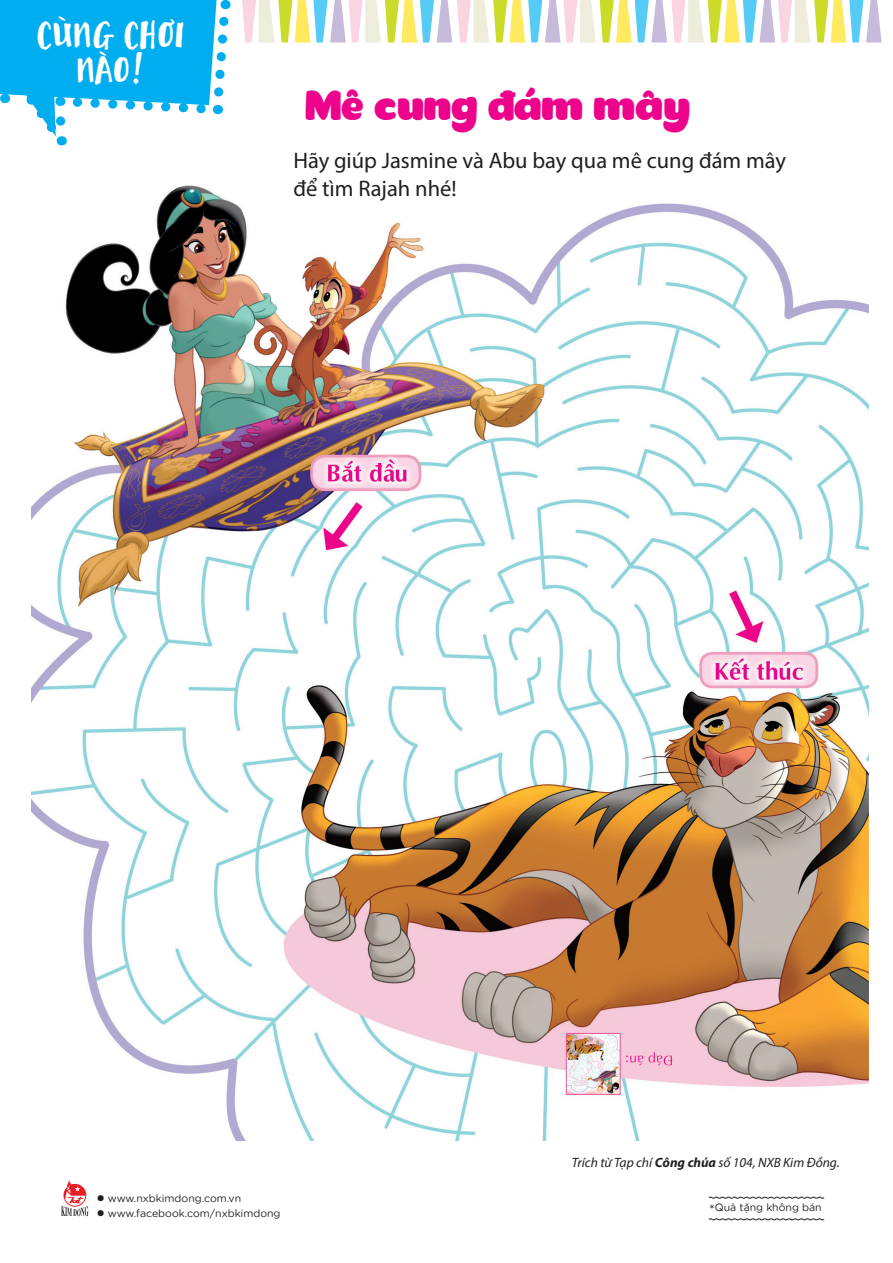
<style>
.page{position:relative;width:893px;height:1263px;background:#fff}
.page>*{position:absolute;margin:0;border:0;box-sizing:border-box;transform-origin:0 0}
.t1{font:42px "i Ciel Pony";color:#ed028c}
.t2{font:36.9px/35.5px "i Ciel KL Lemon Biscuit";color:#fff;text-align:center}
.t3{font:22.5px/28.5px "Myriad Pro";color:#231f20}
.t4{font:italic 13.5px "Myriad Pro";color:#231f20}
.t5{font:10.5px "SVN Gotham Rounded";color:#231f20}
.s1{font-weight:700}
.s2{font-size:13.5px}
</style>
<div class="page">
<svg style="left:708px;top:1196px;width:117px;height:3px"></svg>
<svg style="left:708px;top:1218px;width:117px;height:2px"></svg>
<svg style="left:61px;top:1180px;width:28px;height:36px"></svg>
<img style="left:32px;top:185px;width:837px;height:956px">
<svg style="left:242px;top:0;width:640px;height:43px"></svg>
<svg style="left:0;top:0;width:231px;height:146px"></svg>
<h2 class="t2" style="left:37px;top:13px;width:150px">Cùng chơi nào!</h2>
<h1 class="t1" style="left:305px;top:81px;width:386px">Mê cung đám mây</h1>
<h3 class="t3" style="left:293px;top:146px;width:494px">Hãy giúp Jasmine và Abu bay qua mê cung đám mây để tìm Rajah nhé!</h3>
<p class="t5" style="left:97px;top:1190px;width:146px">● www.nxbkimdong.com.vn</p>
<p class="t5" style="left:97px;top:1205px;width:185px">● www.facebook.com/nxbkimdong</p>
<p class="t4" style="left:572px;top:1154px;width:269px">Trích từ Tạp chí <span class="s1">Công chúa</span> số 104, NXB Kim Đồng.</p>
<p class="t5" style="left:709px;top:1200px;width:114px"><span class="s2">*</span>Quà tặng không bán</p>
</div>
